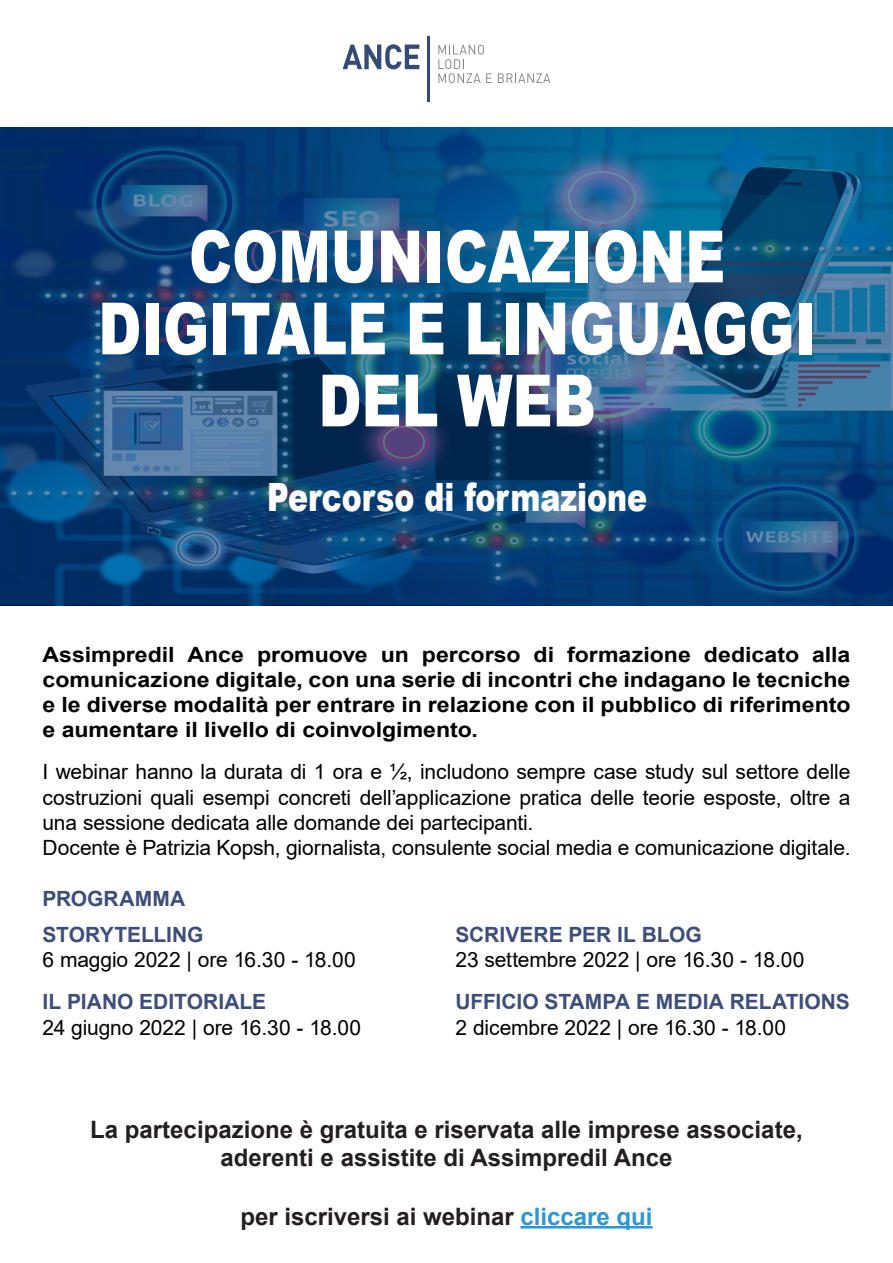
<style>
.page{position:relative;width:893px;height:1263px;background:#fff}
.page>*{position:absolute;margin:0;border:0;box-sizing:border-box;transform-origin:0 0}
.t1{font:900 72.15px/72px "Arial";color:#fff;text-align:center;scale:.77 1}
.t2{font:900 39px "Arial";color:#fff;scale:.77 1}
.t3{font:700 24px "Arial";color:#231f20}
.t4{font:21px/25.2px "Arial";letter-spacing:-.005em;color:#000;text-align:justify}
.t5{font:700 21px/25.2px "Arial";color:#000;text-align:justify;scale:1.1 1}
.t6{font:700 21px "Arial";color:#3d4e78}
.s1{color:#2c97d4}
</style>
<div class="page">
<svg style="left:0;top:128px;width:893px;height:477px;background:#134c7f"></svg>
<hr style="left:427px;top:36px;width:3px;height:66px;background:#354a75">
<svg style="left:343px;top:44px;width:76px;height:25px"></svg>
<svg style="left:438px;top:45px;width:54px;height:38px"></svg>
<svg style="left:498px;top:73px;width:52px;height:10px"></svg>
<hr style="left:520px;top:1226px;width:133px;height:2px;background:#2c97d4">
<p class="t1" style="left:98px;top:218px;width:934px">COMUNICAZIONE<br>DIGITALE E LINGUAGGI<br>DEL WEB</p>
<p class="t2" style="left:267px;top:468px;width:495px">Percorso di formazione</p>
<p class="t5" style="left:43px;top:642px;width:736px">Assimpredil Ance promuove un percorso di formazione dedicato alla comunicazione digitale, con una serie di incontri che indagano le tecniche e le diverse modalità per entrare in relazione con il pubblico di riferimento e aumentare il livello di coinvolgimento.</p>
<p class="t4" style="left:43px;top:759px;width:809px">I webinar hanno la durata di 1 ora e ½, includono sempre case study sul settore delle costruzioni quali esempi concreti dell’applicazione pratica delle teorie esposte, oltre a una sessione dedicata alle domande dei partecipanti.</p>
<p class="t4" style="left:43px;top:835px;width:809px">Docente è Patrizia Kopsh, giornalista, consulente social media e comunicazione digitale.</p>
<p class="t6" style="left:43px;top:883px;width:144px">PROGRAMMA</p>
<p class="t6" style="left:43px;top:920px;width:163px">STORYTELLING</p>
<p class="t4" style="left:43px;top:947px;width:315px">6 maggio 2022 | ore 16.30 - 18.00</p>
<p class="t6" style="left:43px;top:987px;width:225px">IL PIANO EDITORIALE</p>
<p class="t4" style="left:43px;top:1014px;width:320px">24 giugno 2022 | ore 16.30 - 18.00</p>
<p class="t6" style="left:455px;top:920px;width:248px">SCRIVERE PER IL BLOG</p>
<p class="t4" style="left:455px;top:947px;width:350px">23 settembre 2022 | ore 16.30 - 18.00</p>
<p class="t6" style="left:455px;top:987px;width:396px">UFFICIO STAMPA E MEDIA RELATIONS</p>
<p class="t4" style="left:455px;top:1014px;width:332px">2 dicembre 2022 | ore 16.30 - 18.00</p>
<p class="t3" style="left:90px;top:1112px;width:714px">La partecipazione è gratuita e riservata alle imprese associate,</p>
<p class="t3" style="left:221px;top:1141px;width:453px">aderenti e assistite di Assimpredil Ance</p>
<p class="t3" style="left:240px;top:1199px;width:414px">per iscriversi ai webinar <span class="s1">cliccare qui</span></p>
</div>
